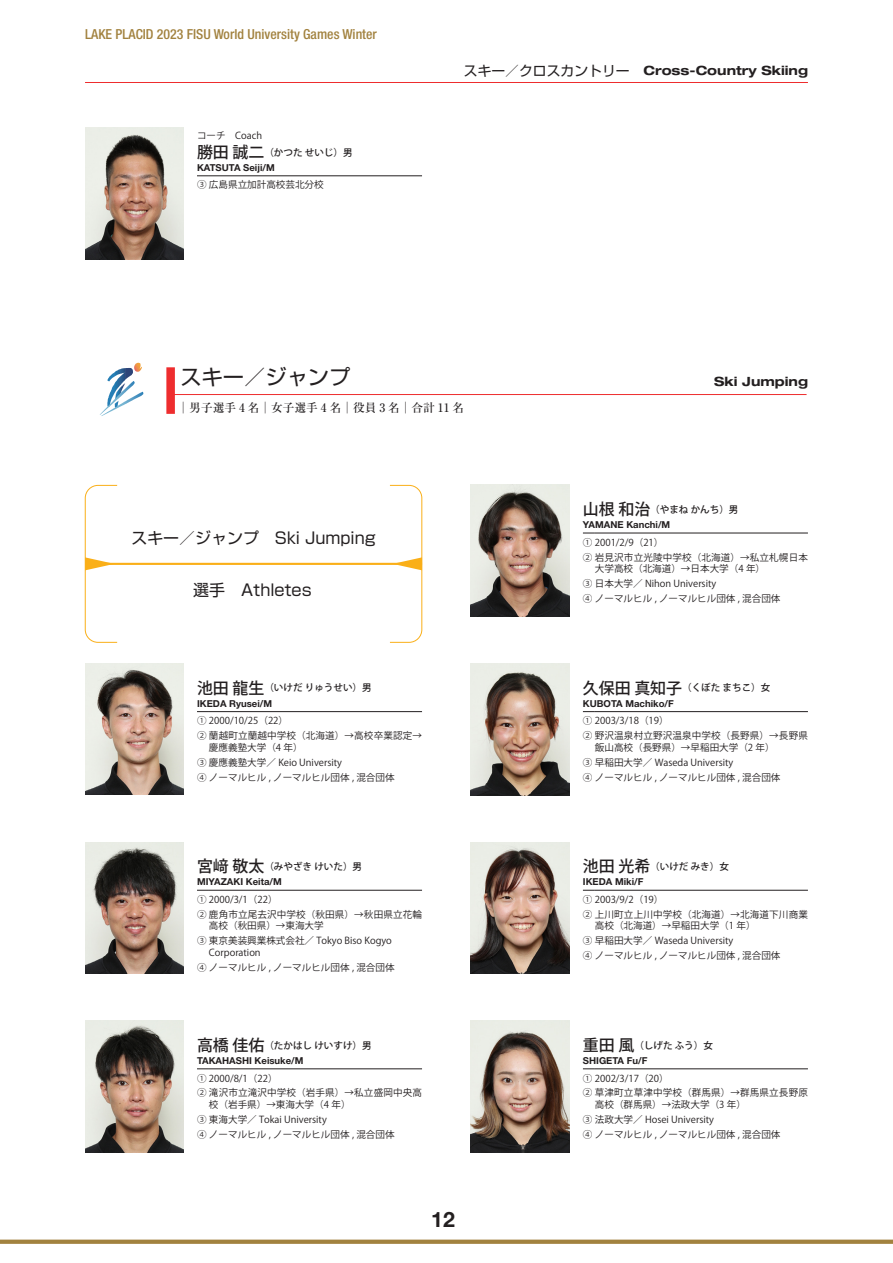
<style>
.page{position:relative;width:893px;height:1263px;background:#fff}
.page>*{position:absolute;margin:0;border:0;box-sizing:border-box;transform-origin:0 0}
.t1{font:21.3px "Shin Go Pro";color:#231f20}
.t2{font:700 21.3px "Helvetica Neue LT Std";color:#231f20}
.t3{font:15.9px "Shin Go Pro";color:#231f20}
.t4{font:500 condensed 13.8px "Helvetica Neue LT Std";color:#a2823f}
.t5{font:700 expanded 12.75px "Helvetica Neue LT Std";color:#231f20}
.t6{font:500 11.7px "Ryumin Pro";color:#231f20}
.プロフィール{font:9.6px "Koz Go Pro";color:#231f20}
.名前_英文{font:700 9.6px "Helvetica Neue LT Std";color:#231f20}
.なまえ{font:500 9.6px "Koz Go Pro";color:#231f20}
.s1{font-size:15.9px}
.s2{font-family:"Shin Go Pro";font-weight:400;font-stretch:normal;font-size:13.8px}
</style>
<div class="page">
<div style="left:0;top:1239px;width:893px;height:5px;background:#a2823f"></div>
<img style="left:85px;top:128px;width:99px;height:131px">
<img style="left:85px;top:842px;width:99px;height:132px">
<img style="left:85px;top:663px;width:99px;height:131px">
<img style="left:85px;top:1020px;width:99px;height:132px">
<img style="left:471px;top:485px;width:98px;height:132px">
<img style="left:471px;top:663px;width:98px;height:132px">
<img style="left:471px;top:842px;width:98px;height:132px">
<img style="left:471px;top:1020px;width:98px;height:132px">
<svg style="left:197px;top:176px;width:12px;height:1px"></svg>
<hr style="left:209px;top:176px;width:213px;height:1px;background:#231f20">
<svg style="left:197px;top:711px;width:12px;height:1px"></svg>
<hr style="left:209px;top:711px;width:213px;height:1px;background:#231f20">
<svg style="left:197px;top:890px;width:12px;height:1px"></svg>
<hr style="left:209px;top:890px;width:213px;height:1px;background:#231f20">
<svg style="left:197px;top:1068px;width:12px;height:1px"></svg>
<hr style="left:209px;top:1068px;width:213px;height:1px;background:#231f20">
<svg style="left:583px;top:533px;width:12px;height:1px"></svg>
<hr style="left:595px;top:533px;width:213px;height:1px;background:#231f20">
<svg style="left:583px;top:711px;width:12px;height:1px"></svg>
<hr style="left:595px;top:711px;width:213px;height:1px;background:#231f20">
<svg style="left:583px;top:890px;width:12px;height:1px"></svg>
<hr style="left:595px;top:890px;width:213px;height:1px;background:#231f20">
<svg style="left:583px;top:1068px;width:12px;height:1px"></svg>
<hr style="left:595px;top:1068px;width:213px;height:1px;background:#231f20">
<hr style="left:85px;top:82px;width:723px;height:1px;background:#ee2d2e">
<div style="left:166px;top:367px;width:9px;height:47px;background:#ee2d2e"></div>
<hr style="left:173px;top:394px;width:634px;height:1px;background:#ee2d2e">
<hr style="left:85px;top:563px;width:337px;height:2px;background:#faaf18">
<svg style="left:85px;top:485px;width:33px;height:158px"></svg>
<svg style="left:389px;top:485px;width:33px;height:158px"></svg>
<svg style="left:100px;top:363px;width:43px;height:53px"></svg>
<p class="t4" style="left:85px;top:26px;width:293px">LAKE PLACID 2023 FISU World University Games Winter</p>
<p class="プロフィール" style="left:197px;top:129px;width:67px">コーチ　Coach</p>
<p class="なまえ" style="left:197px;top:146px;width:157px"><span class="s1">勝田 誠二</span>（かつた せいじ）男</p>
<p class="名前_英文" style="left:197px;top:162px;width:79px">KATSUTA Seiji/M</p>
<p class="プロフィール" style="left:197px;top:179px;width:128px">③ 広島県立加計高校芸北分校</p>
<p class="t5" style="left:464px;top:62px;width:346px"><span class="s2">スキー／クロスカントリー　</span>Cross-Country Skiing</p>
<p class="t1" style="left:180px;top:360px;width:172px">スキー／ジャンプ</p>
<p class="t6" style="left:178px;top:398px;width:288px">│男子選手 4 名│女子選手 4 名│役員 3 名│合計 11 名</p>
<p class="t3" style="left:131px;top:525px;width:246px">スキー／ジャンプ　Ski Jumping</p>
<p class="t3" style="left:193px;top:577px;width:120px">選手　Athletes</p>
<p class="なまえ" style="left:197px;top:682px;width:176px"><span class="s1">池田 龍生</span>（いけだ りゅうせい）男</p>
<p class="名前_英文" style="left:197px;top:697px;width:77px">IKEDA Ryusei/M</p>
<p class="プロフィール" style="left:197px;top:714px;width:93px">① 2000/10/25（22）</p>
<p class="プロフィール" style="left:197px;top:729px;width:226px">② 蘭越町立蘭越中学校（北海道）→高校卒業認定→</p>
<p class="プロフィール" style="left:209px;top:741px;width:95px">慶應義塾大学（4 年）</p>
<p class="プロフィール" style="left:197px;top:756px;width:146px">③ 慶應義塾大学／ Keio University</p>
<p class="プロフィール" style="left:197px;top:771px;width:199px">④ ノーマルヒル , ノーマルヒル団体 , 混合団体</p>
<p class="なまえ" style="left:197px;top:860px;width:167px"><span class="s1">宮﨑 敬太</span>（みやざき けいた）男</p>
<p class="名前_英文" style="left:197px;top:876px;width:86px">MIYAZAKI Keita/M</p>
<p class="プロフィール" style="left:197px;top:893px;width:82px">① 2000/3/1（22）</p>
<p class="プロフィール" style="left:197px;top:908px;width:226px">② 鹿角市立尾去沢中学校（秋田県）→秋田県立花輪</p>
<p class="プロフィール" style="left:209px;top:920px;width:116px">高校（秋田県）→東海大学</p>
<p class="プロフィール" style="left:197px;top:935px;width:196px">③ 東京美装興業株式会社／ Tokyo Biso Kogyo</p>
<p class="プロフィール" style="left:209px;top:946px;width:53px">Corporation</p>
<p class="プロフィール" style="left:197px;top:961px;width:199px">④ ノーマルヒル , ノーマルヒル団体 , 混合団体</p>
<p class="なまえ" style="left:197px;top:1039px;width:176px"><span class="s1">高橋 佳佑</span>（たかはし けいすけ）男</p>
<p class="名前_英文" style="left:197px;top:1055px;width:108px">TAKAHASHI Keisuke/M</p>
<p class="プロフィール" style="left:197px;top:1072px;width:82px">① 2000/8/1（22）</p>
<p class="プロフィール" style="left:197px;top:1087px;width:226px">② 滝沢市立滝沢中学校（岩手県）→私立盛岡中央高</p>
<p class="プロフィール" style="left:209px;top:1098px;width:143px">校（岩手県）→東海大学（4 年）</p>
<p class="プロフィール" style="left:197px;top:1113px;width:131px">③ 東海大学／ Tokai University</p>
<p class="プロフィール" style="left:197px;top:1128px;width:199px">④ ノーマルヒル , ノーマルヒル団体 , 混合団体</p>
<p class="t2" style="left:431px;top:1206px;width:25px">12</p>
<p class="t5" style="left:714px;top:374px;width:95px">Ski Jumping</p>
<p class="なまえ" style="left:583px;top:503px;width:157px"><span class="s1">山根 和治</span>（やまね かんち）男</p>
<p class="名前_英文" style="left:583px;top:519px;width:89px">YAMANE Kanchi/M</p>
<p class="プロフィール" style="left:583px;top:536px;width:82px">① 2001/2/9（21）</p>
<p class="プロフィール" style="left:583px;top:551px;width:226px">② 岩見沢市立光陵中学校（北海道）→私立札幌日本</p>
<p class="プロフィール" style="left:595px;top:562px;width:172px">大学高校（北海道）→日本大学（4 年）</p>
<p class="プロフィール" style="left:583px;top:577px;width:135px">③ 日本大学／ Nihon University</p>
<p class="プロフィール" style="left:583px;top:592px;width:199px">④ ノーマルヒル , ノーマルヒル団体 , 混合団体</p>
<p class="なまえ" style="left:583px;top:682px;width:189px"><span class="s1">久保田 真知子</span>（くぼた まちこ）女</p>
<p class="名前_英文" style="left:583px;top:697px;width:92px">KUBOTA Machiko/F</p>
<p class="プロフィール" style="left:583px;top:714px;width:87px">① 2003/3/18（19）</p>
<p class="プロフィール" style="left:583px;top:729px;width:226px">② 野沢温泉村立野沢温泉中学校（長野県）→長野県</p>
<p class="プロフィール" style="left:595px;top:741px;width:181px">飯山高校（長野県）→早稲田大学（2 年）</p>
<p class="プロフィール" style="left:583px;top:756px;width:152px">③ 早稲田大学／ Waseda University</p>
<p class="プロフィール" style="left:583px;top:771px;width:199px">④ ノーマルヒル , ノーマルヒル団体 , 混合団体</p>
<p class="なまえ" style="left:583px;top:860px;width:148px"><span class="s1">池田 光希</span>（いけだ みき）女</p>
<p class="名前_英文" style="left:583px;top:876px;width:62px">IKEDA Miki/F</p>
<p class="プロフィール" style="left:583px;top:893px;width:82px">① 2003/9/2（19）</p>
<p class="プロフィール" style="left:583px;top:908px;width:226px">② 上川町立上川中学校（北海道）→北海道下川商業</p>
<p class="プロフィール" style="left:595px;top:920px;width:162px">高校（北海道）→早稲田大学（1 年）</p>
<p class="プロフィール" style="left:583px;top:935px;width:152px">③ 早稲田大学／ Waseda University</p>
<p class="プロフィール" style="left:583px;top:949px;width:199px">④ ノーマルヒル , ノーマルヒル団体 , 混合団体</p>
<p class="なまえ" style="left:583px;top:1039px;width:132px"><span class="s1">重田 風</span>（しげた ふう）女</p>
<p class="名前_英文" style="left:583px;top:1055px;width:66px">SHIGETA Fu/F</p>
<p class="プロフィール" style="left:583px;top:1072px;width:87px">① 2002/3/17（20）</p>
<p class="プロフィール" style="left:583px;top:1087px;width:226px">② 草津町立草津中学校（群馬県）→群馬県立長野原</p>
<p class="プロフィール" style="left:595px;top:1098px;width:153px">高校（群馬県）→法政大学（3 年）</p>
<p class="プロフィール" style="left:583px;top:1113px;width:133px">③ 法政大学／ Hosei University</p>
<p class="プロフィール" style="left:583px;top:1128px;width:199px">④ ノーマルヒル , ノーマルヒル団体 , 混合団体</p>
</div>
